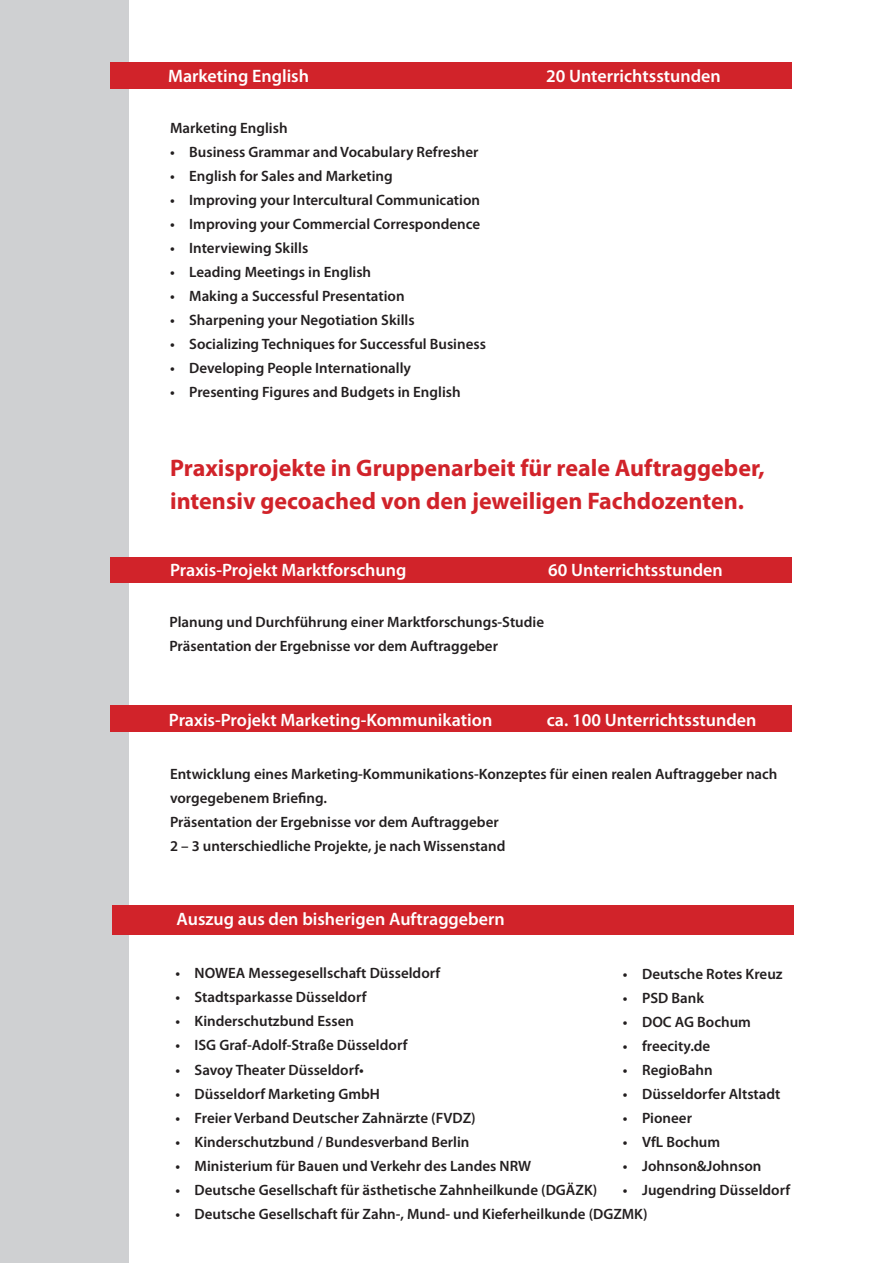
<style>
.page{position:relative;width:893px;height:1263px;background:#fff}
.page>*{position:absolute;margin:0;border:0;box-sizing:border-box;transform-origin:0 0}
.t1{font:700 24px/33px "Myriad Pro";color:#d1232a}
.t2{font:600 18px "Myriad Pro";color:#fff}
.t3{font:600 15px/24px "Myriad Pro";color:#231f20}
</style>
<div class="page">
<div style="left:0;top:0;width:129px;height:1262px;background:#cfd0d2"></div>
<div style="left:111px;top:63px;width:681px;height:26px;background:#d1232a"></div>
<div style="left:110px;top:557px;width:682px;height:25px;background:#d1232a"></div>
<div style="left:111px;top:705px;width:681px;height:27px;background:#d1232a"></div>
<div style="left:113px;top:905px;width:681px;height:29px;background:#d1232a"></div>
<p class="t2" style="left:168px;top:64px;width:143px">Marketing English</p>
<p class="t2" style="left:546px;top:64px;width:176px">20 Unterrichtsstunden</p>
<p class="t3" style="left:170px;top:116px;width:119px">Marketing English</p>
<p class="t3" style="left:170px;top:140px;width:310px">• Business Grammar and Vocabulary Refresher</p>
<p class="t3" style="left:170px;top:164px;width:224px">• English for Sales and Marketing</p>
<p class="t3" style="left:170px;top:188px;width:311px">• Improving your Intercultural Communication</p>
<p class="t3" style="left:170px;top:212px;width:312px">• Improving your Commercial Correspondence</p>
<p class="t3" style="left:170px;top:236px;width:140px">• Interviewing Skills</p>
<p class="t3" style="left:170px;top:260px;width:203px">• Leading Meetings in English</p>
<p class="t3" style="left:170px;top:284px;width:236px">• Making a Successful Presentation</p>
<p class="t3" style="left:170px;top:308px;width:246px">• Sharpening your Negotiation Skills</p>
<p class="t3" style="left:170px;top:332px;width:317px">• Socializing Techniques for Successful Business</p>
<p class="t3" style="left:170px;top:356px;width:243px">• Developing People Internationally</p>
<p class="t3" style="left:170px;top:380px;width:292px">• Presenting Figures and Budgets in English</p>
<h1 class="t1" style="left:170px;top:451px;width:596px">Praxisprojekte in Gruppenarbeit für reale Auftraggeber, intensiv gecoached von den jeweiligen Fachdozenten.</h1>
<p class="t2" style="left:170px;top:559px;width:238px">Praxis-Projekt Marktforschung</p>
<p class="t2" style="left:548px;top:559px;width:176px">60 Unterrichtsstunden</p>
<p class="t3" style="left:169px;top:610px;width:376px">Planung und Durchführung einer Marktforschungs-Studie<br>Präsentation der Ergebnisse vor dem Auftraggeber</p>
<p class="t2" style="left:169px;top:708px;width:325px">Praxis-Projekt Marketing-Kommunikation</p>
<p class="t2" style="left:547px;top:708px;width:211px">ca. 100 Unterrichtsstunden</p>
<p class="t3" style="left:170px;top:761px;width:609px">Entwicklung eines Marketing-Kommunikations-Konzeptes für einen realen Auftraggeber nach vorgegebenem Briefing.<br>Präsentation der Ergebnisse vor dem Auftraggeber<br>2 – 3 unterschiedliche Projekte, je nach Wissenstand</p>
<p class="t2" style="left:177px;top:908px;width:330px">Auszug aus den bisherigen Auftraggebern</p>
<p class="t3" style="left:175px;top:961px;width:266px">• NOWEA Messegesellschaft Düsseldorf</p>
<p class="t3" style="left:175px;top:985px;width:193px">• Stadtsparkasse Düsseldorf</p>
<p class="t3" style="left:175px;top:1009px;width:180px">• Kinderschutzbund Essen</p>
<p class="t3" style="left:175px;top:1033px;width:234px">• ISG Graf-Adolf-Straße Düsseldorf</p>
<p class="t3" style="left:175px;top:1057px;width:190px">• Savoy Theater Düsseldorf•</p>
<p class="t3" style="left:175px;top:1081px;width:206px">• Düsseldorf Marketing GmbH</p>
<p class="t3" style="left:175px;top:1105px;width:302px">• Freier Verband Deutscher Zahnärzte (FVDZ)</p>
<p class="t3" style="left:175px;top:1129px;width:295px">• Kinderschutzbund / Bundesverband Berlin</p>
<p class="t3" style="left:175px;top:1153px;width:357px">• Ministerium für Bauen und Verkehr des Landes NRW</p>
<p class="t3" style="left:175px;top:1177px;width:424px">• Deutsche Gesellschaft für ästhetische Zahnheilkunde (DGÄZK)</p>
<p class="t3" style="left:175px;top:1201px;width:474px">• Deutsche Gesellschaft für Zahn-, Mund- und Kieferheilkunde (DGZMK)</p>
<p class="t3" style="left:623px;top:961px;width:161px">• Deutsche Rotes Kreuz</p>
<p class="t3" style="left:623px;top:985px;width:83px">• PSD Bank</p>
<p class="t3" style="left:623px;top:1009px;width:129px">• DOC AG Bochum</p>
<p class="t3" style="left:623px;top:1033px;width:89px">• freecity.de</p>
<p class="t3" style="left:623px;top:1057px;width:91px">• RegioBahn</p>
<p class="t3" style="left:623px;top:1081px;width:159px">• Düsseldorfer Altstadt</p>
<p class="t3" style="left:623px;top:1105px;width:71px">• Pioneer</p>
<p class="t3" style="left:623px;top:1129px;width:99px">• VfL Bochum</p>
<p class="t3" style="left:623px;top:1153px;width:140px">• Johnson&amp;Johnson</p>
<p class="t3" style="left:623px;top:1177px;width:169px">• Jugendring Düsseldorf</p>
</div>
